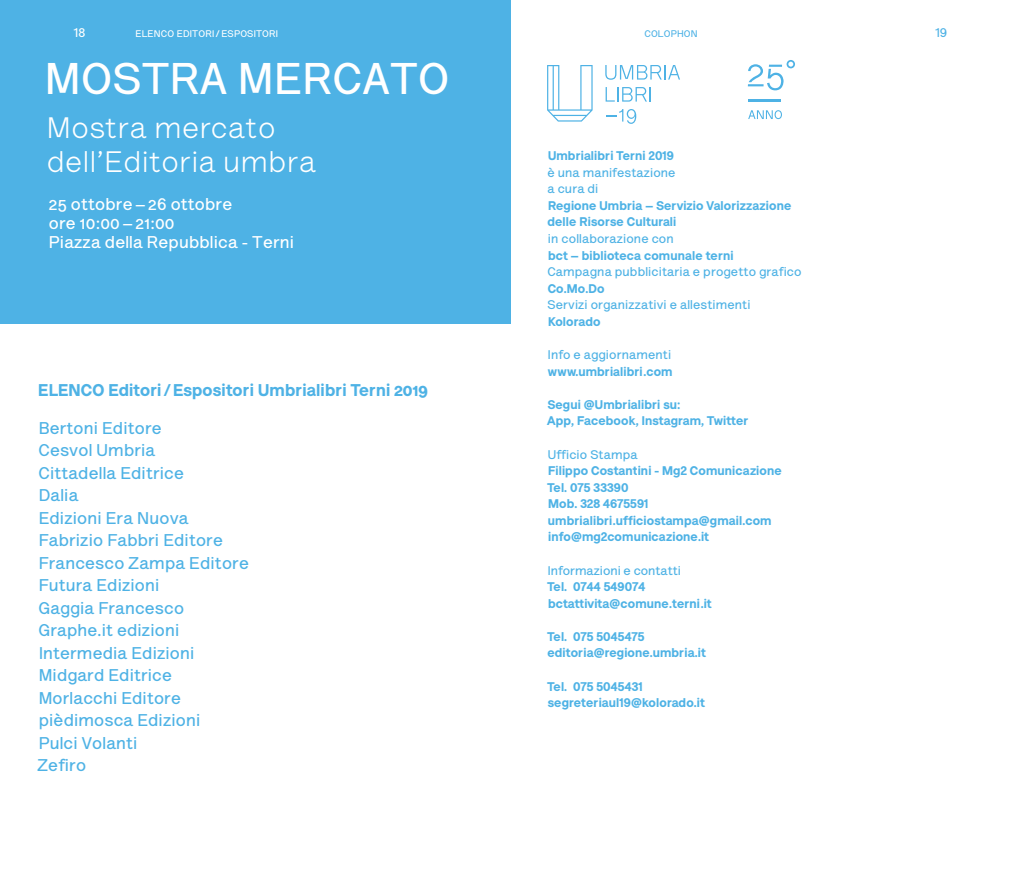
<style>
.page{position:relative;width:1021px;height:893px;background:#fff}
.page>*{position:absolute;margin:0;border:0;box-sizing:border-box;transform-origin:0 0}
.t1{font:700 45px "Lettera Text Pro";letter-spacing:.01em;color:#fff}
.t2{font:30px/34.5px "Lettera Text Pro";letter-spacing:.02em;color:#fff}
.t3{font:700 17.25px/22.5px "Lettera Text Pro";letter-spacing:.01em;color:#4eb2e5}
.t4{font:700 17.25px/19px "Lettera Text Pro";letter-spacing:.01em;color:#fff}
.t5{font:900 17.25px "Lettera Text Pro";letter-spacing:.01em;color:#4eb2e5}
.t6{font:900 12.75px/16.5px "Lettera Text Pro";letter-spacing:.01em;color:#4eb2e5}
.t7{font:700 12.75px/16.6px "Lettera Text Pro";letter-spacing:.01em;color:#4eb2e5}
.t8{font:700 12.75px "Lettera Text Pro";color:#fff}
.t9{font:700 9.75px "Lettera Text Pro";letter-spacing:.02em;color:#fff}
.t10{font:700 9.75px "Lettera Text Pro";letter-spacing:.02em;color:#4eb2e5}
</style>
<div class="page">
<div style="left:0;top:0;width:510px;height:323px;background:#4eb2e5"></div>
<hr style="left:748px;top:99px;width:33px;height:2px;background:#4eb2e5">
<svg style="left:748px;top:110px;width:34px;height:9px"></svg>
<svg style="left:747px;top:60px;width:48px;height:30px"></svg>
<svg style="left:606px;top:109px;width:30px;height:15px"></svg>
<svg style="left:605px;top:65px;width:75px;height:15px"></svg>
<svg style="left:605px;top:87px;width:46px;height:15px"></svg>
<svg style="left:547px;top:65px;width:45px;height:57px"></svg>
<p class="t8" style="left:74px;top:25px;width:13px">18</p>
<p class="t9" style="left:136px;top:28px;width:144px">ELENCO EDITORI/ ESPOSITORI</p>
<p class="t7" style="left:935px;top:24px;width:14px">19</p>
<p class="t10" style="left:644px;top:28px;width:55px">COLOPHON</p>
<h1 class="t1" style="left:45px;top:53px;width:406px">MOSTRA MERCATO</h1>
<h2 class="t2" style="left:47px;top:110px;width:271px">Mostra mercato dell’Editoria umbra</h2>
<h3 class="t4" style="left:49px;top:195px;width:247px">25 ottobre–26 ottobre<br>ore 10:00–21:00<br>Piazza della Repubblica - Terni</h3>
<h3 class="t5" style="left:38px;top:380px;width:391px">ELENCO Editori/Espositori Umbrialibri Terni 2019</h3>
<p class="t3" style="left:37px;top:417px;width:213px">Bertoni Editore<br>Cesvol Umbria<br>Cittadella Editrice<br>Dalia<br>Edizioni Era Nuova<br>Fabrizio Fabbri Editore<br>Francesco Zampa Editore<br>Futura Edizioni<br>Gaggia Francesco<br>Graphe.it edizioni<br>Intermedia Edizioni<br>Midgard Editrice<br>Morlacchi Editore pièdimosca Edizioni<br>Pulci Volanti<br>Zefiro</p>
<p class="t6" style="left:548px;top:148px;width:127px">Umbrialibri Terni 2019</p>
<p class="t7" style="left:547px;top:164px;width:130px">è una manifestazione a cura di</p>
<p class="t6" style="left:547px;top:198px;width:245px">Regione Umbria – Servizio Valorizzazione delle Risorse Culturali</p>
<p class="t7" style="left:548px;top:230px;width:127px">in collaborazione con</p>
<p class="t6" style="left:548px;top:247px;width:187px">bct – biblioteca comunale terni</p>
<p class="t7" style="left:547px;top:263px;width:256px">Campagna pubblicitaria e progetto grafico</p>
<p class="t6" style="left:547px;top:280px;width:58px">Co.Mo.Do</p>
<p class="t7" style="left:547px;top:297px;width:204px">Servizi organizzativi e allestimenti</p>
<p class="t6" style="left:548px;top:314px;width:54px">Kolorado</p>
<p class="t7" style="left:548px;top:346px;width:125px">Info e aggiornamenti</p>
<p class="t6" style="left:548px;top:363px;width:126px">www.umbrialibri.com</p>
<p class="t6" style="left:547px;top:397px;width:203px">Segui @Umbrialibri su:<br>App, Facebook, Instagram, Twitter</p>
<p class="t7" style="left:548px;top:446px;width:91px">Ufficio Stampa</p>
<p class="t6" style="left:547px;top:463px;width:236px">Filippo Costantini - Mg2 Comunicazione<br>Tel. 075 33390<br>Mob. 328 4675591 umbrialibri.ufficiostampa@gmail.com info@mg2comunicazione.it</p>
<p class="t7" style="left:548px;top:562px;width:134px">Informazioni e contatti</p>
<p class="t6" style="left:547px;top:579px;width:166px">Tel. 0744 549074 bctattivita@comune.terni.it</p>
<p class="t6" style="left:547px;top:629px;width:160px">Tel. 075 5045475 editoria@regione.umbria.it</p>
<p class="t6" style="left:547px;top:678px;width:159px">Tel. 075 5045431 segreteriaul19@kolorado.it</p>
</div>
